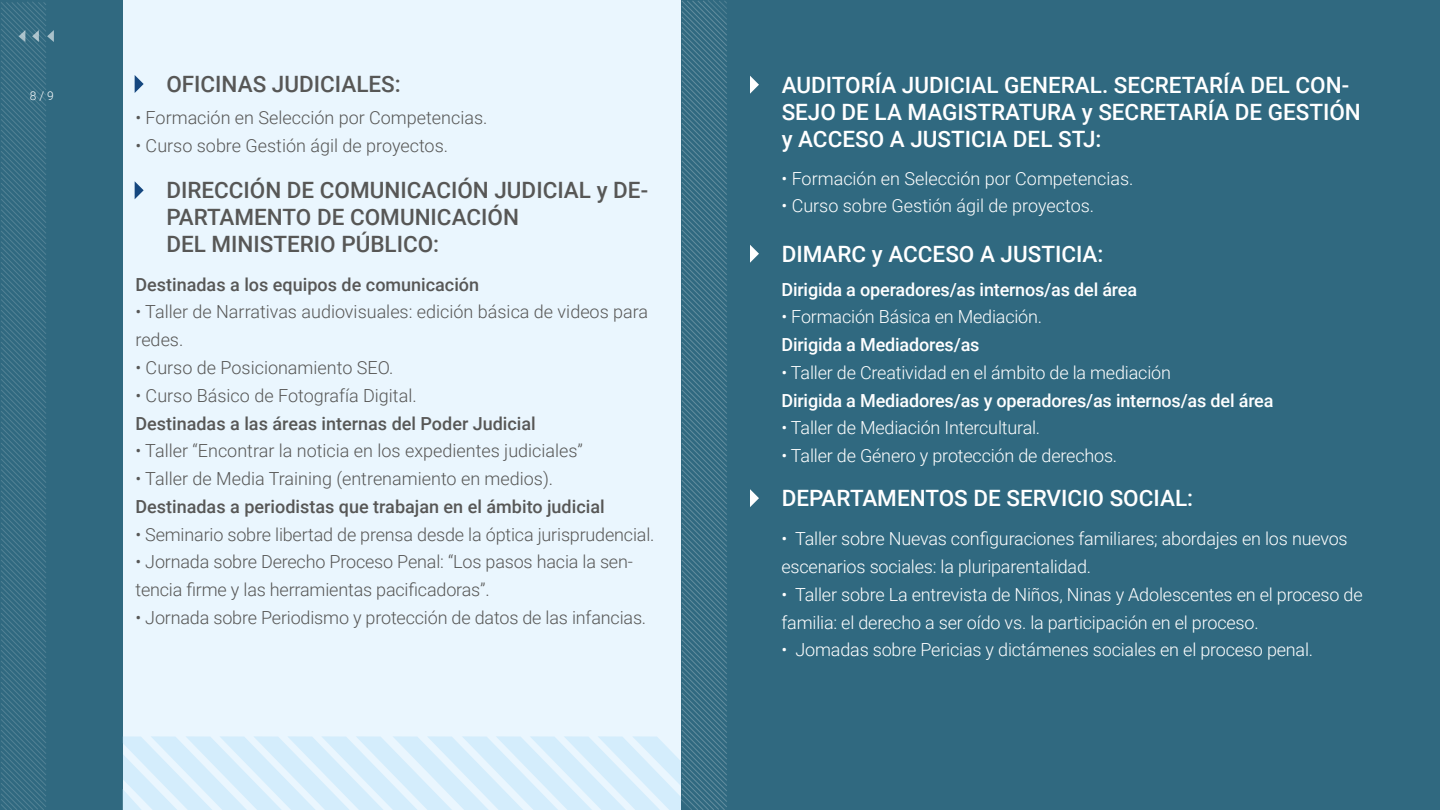
<style>
.page{position:relative;width:1440px;height:810px;background:#fff}
.page>*{position:absolute;margin:0;border:0;box-sizing:border-box;transform-origin:0 0}
.t1{font:500 22.5px/27px "Roboto";color:#fff}
.t2{font:500 22.5px/27px "Roboto";color:#575756}
.t3{font:300 18px/27.8px "Roboto";color:#575756}
.t4{font:300 18px/27.8px "Roboto";letter-spacing:-.01em;color:#fff}
.t5{font:500 18px "Roboto";color:#575756}
.t6{font:500 18px "Roboto";letter-spacing:-.01em;color:#fff}
.t7{font:300 12px "Roboto";color:#fff}
</style>
<div class="page">
<div style="left:0;top:0;width:1439px;height:810px;background:#306980"></div>
<svg style="left:1px;top:1px;width:53px;height:809px"></svg>
<svg style="left:123px;top:0;width:604px;height:810px;background:#dbebf4"></svg>
<svg style="left:750px;top:76px;width:9px;height:18px"></svg>
<svg style="left:750px;top:245px;width:9px;height:18px"></svg>
<svg style="left:750px;top:489px;width:9px;height:18px"></svg>
<p class="t7" style="left:30px;top:87px;width:25px">8 / 9</p>
<p class="t2" style="left:166px;top:70px;width:236px">OFICINAS JUDICIALES:</p>
<p class="t3" style="left:135px;top:103px;width:354px">• Formación en Selección por Competencias.</p>
<p class="t3" style="left:135px;top:131px;width:314px">• Curso sobre Gestión ágil de proyectos.</p>
<p class="t2" style="left:166px;top:176px;width:483px">DIRECCIÓN DE COMUNICACIÓN JUDICIAL y DE-<br>PARTAMENTO DE COMUNICACIÓN<br>DEL MINISTERIO PÚBLICO:</p>
<p class="t5" style="left:135px;top:272px;width:345px">Destinadas a los equipos de comunicación</p>
<p class="t3" style="left:135px;top:298px;width:514px">• Taller de Narrativas audiovisuales: edición básica de videos para redes.</p>
<p class="t3" style="left:135px;top:353px;width:259px">• Curso de Posicionamiento SEO.</p>
<p class="t3" style="left:135px;top:381px;width:283px">• Curso Básico de Fotografía Digital.</p>
<p class="t5" style="left:135px;top:410px;width:402px">Destinadas a las áreas internas del Poder Judicial</p>
<p class="t3" style="left:135px;top:436px;width:449px">• Taller “Encontrar la noticia en los expedientes judiciales”</p>
<p class="t3" style="left:135px;top:464px;width:419px">• Taller de Media Training (entrenamiento en medios).</p>
<p class="t5" style="left:135px;top:494px;width:471px">Destinadas a periodistas que trabajan en el ámbito judicial</p>
<p class="t3" style="left:135px;top:520px;width:521px">• Seminario sobre libertad de prensa desde la óptica jurisprudencial.</p>
<p class="t3" style="left:135px;top:547px;width:499px">• Jornada sobre Derecho Proceso Penal: “Los pasos hacia la sen&shy;tencia firme y las herramientas pacificadoras”.</p>
<p class="t3" style="left:135px;top:603px;width:512px">• Jornada sobre Periodismo y protección de datos de las infancias.</p>
<p class="t1" style="left:782px;top:70px;width:581px">AUDITORÍA JUDICIAL GENERAL. SECRETARÍA DEL CON-<br>SEJO DE LA MAGISTRATURA y SECRETARÍA DE GESTIÓN y ACCESO A JUSTICIA DEL STJ:</p>
<p class="t4" style="left:782px;top:164px;width:354px">• Formación en Selección por Competencias.</p>
<p class="t4" style="left:782px;top:191px;width:314px">• Curso sobre Gestión ágil de proyectos.</p>
<p class="t1" style="left:782px;top:239px;width:323px">DIMARC y ACCESO A JUSTICIA:</p>
<p class="t6" style="left:782px;top:276px;width:357px">Dirigida a operadores/as internos/as del área</p>
<p class="t4" style="left:782px;top:302px;width:262px">• Formación Básica en Mediación.</p>
<p class="t6" style="left:782px;top:332px;width:200px">Dirigida a Mediadores/as</p>
<p class="t4" style="left:782px;top:358px;width:391px">• Taller de Creatividad en el ámbito de la mediación</p>
<p class="t6" style="left:782px;top:388px;width:494px">Dirigida a Mediadores/as y operadores/as internos/as del área</p>
<p class="t4" style="left:782px;top:413px;width:260px">• Taller de Mediación Intercultural.</p>
<p class="t4" style="left:782px;top:441px;width:337px">• Taller de Género y protección de derechos.</p>
<p class="t1" style="left:782px;top:484px;width:413px">DEPARTAMENTOS DE SERVICIO SOCIAL:</p>
<p class="t4" style="left:782px;top:524px;width:568px">• Taller sobre Nuevas configuraciones familiares; abordajes en los nuevos escenarios sociales: la pluriparentalidad.</p>
<p class="t4" style="left:782px;top:580px;width:583px">• Taller sobre La entrevista de Niños, Ninas y Adolescentes en el proceso de familia: el derecho a ser oído vs. la participación en el proceso.</p>
<p class="t4" style="left:782px;top:635px;width:533px">• Jomadas sobre Pericias y dictámenes sociales en el proceso penal.</p>
</div>
